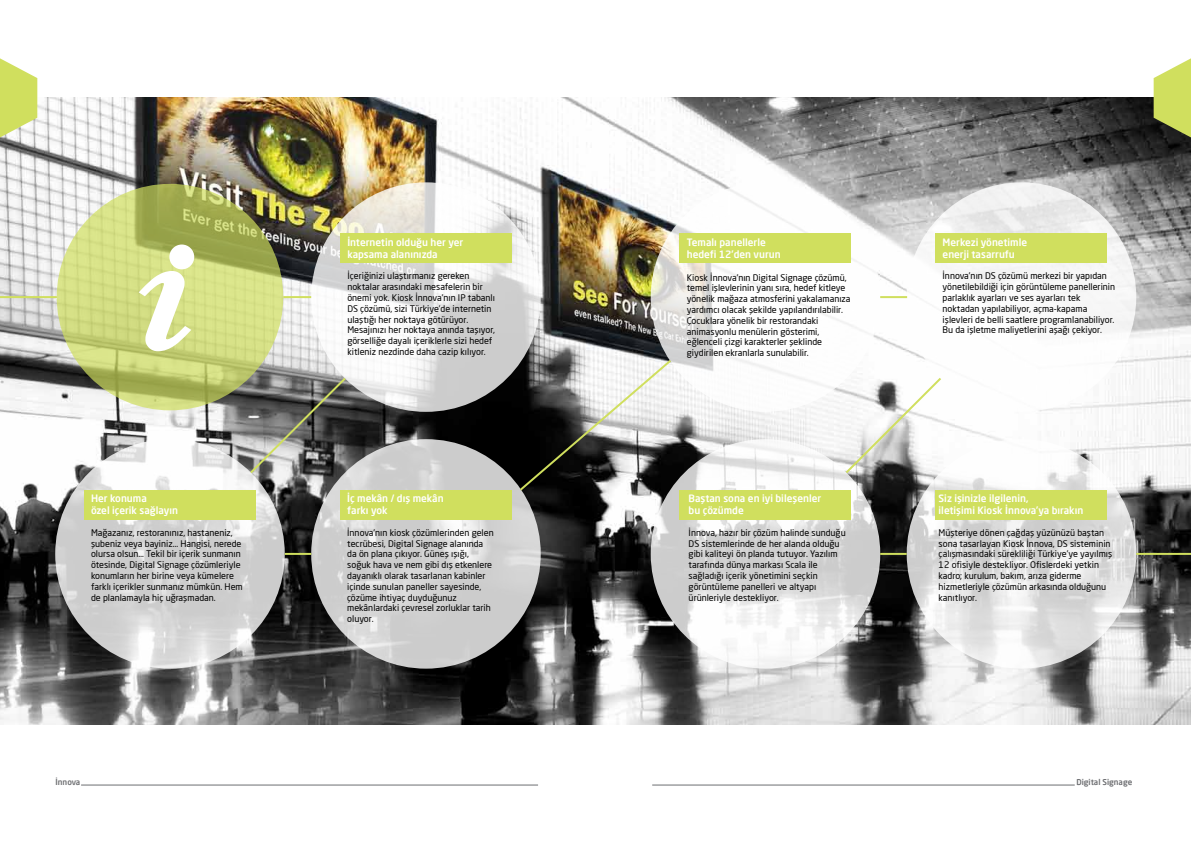
<style>
.page{position:relative;width:1191px;height:842px;background:#fff}
.page>*{position:absolute;margin:0;border:0;box-sizing:border-box;transform-origin:0 0}
.t1{font:500 10px/12px "Neo Sans Pro";color:#fff}
.t2{font:9px/10.8px "Neo Sans Pro";color:#000}
.t3{font:500 8px "Neo Sans Pro";color:#6d6e71}
</style>
<div class="page">
<img style="left:0;top:98px;width:1191px;height:626px">
<div style="left:908px;top:184px;width:226px;height:226px;background:#fff;border-radius:50%"></div>
<svg style="left:908px;top:441px;width:226px;height:226px"></svg>
<hr style="left:81px;top:785px;width:457px;height:1px;background:#6d6e71">
<svg style="left:57px;top:184px;width:226px;height:226px;background:#c2cc72"></svg>
<svg style="left:57px;top:441px;width:226px;height:226px;fill:#d0d1d0"></svg>
<svg style="left:652px;top:184px;width:226px;height:226px"></svg>
<svg style="left:652px;top:441px;width:226px;height:226px"></svg>
<svg style="left:313px;top:184px;width:226px;height:226px"></svg>
<svg style="left:313px;top:441px;width:226px;height:226px;background:#d2d2d1"></svg>
<svg style="left:248px;top:376px;width:100px;height:99px;background:#6f6f6c"></svg>
<svg style="left:843px;top:376px;width:100px;height:99px"></svg>
<svg style="left:518px;top:358px;width:155px;height:135px"></svg>
<hr style="left:283px;top:296px;width:28px;height:2px;background:#d0df5e">
<hr style="left:0;top:296px;width:56px;height:2px;background:#d0df5e">
<hr style="left:880px;top:296px;width:27px;height:2px;background:#d0df5e">
<hr style="left:285px;top:553px;width:26px;height:2px;background:#d0df5e">
<hr style="left:1136px;top:553px;width:55px;height:2px;background:#d0df5e">
<hr style="left:880px;top:553px;width:26px;height:2px;background:#d0df5e">
<hr style="left:652px;top:785px;width:422px;height:1px;background:#6d6e71">
<svg style="left:136px;top:268px;width:58px;height:86px"></svg>
<div style="left:171px;top:246px;width:21px;height:21px;background:#fff;border-radius:50%"></div>
<div style="left:169px;top:244px;width:25px;height:25px;border:4px solid #fff;border-radius:50%"></div>
<div style="left:340px;top:233px;width:172px;height:29px;background:#d0df5e"></div>
<div style="left:84px;top:490px;width:171px;height:29px;background:#d0df5e"></div>
<div style="left:340px;top:490px;width:172px;height:29px;background:#d0df5e"></div>
<div style="left:679px;top:490px;width:172px;height:29px;background:#d0df5e"></div>
<div style="left:935px;top:490px;width:172px;height:29px;background:#d0df5e"></div>
<div style="left:679px;top:233px;width:172px;height:29px;background:#d0df5e"></div>
<div style="left:935px;top:233px;width:172px;height:29px;background:#d0df5e"></div>
<svg style="left:0;top:58px;width:37px;height:79px"></svg>
<svg style="left:1153px;top:58px;width:38px;height:79px;background:#bfca6b"></svg>
<p class="t1" style="left:91px;top:492px;width:88px">Her konuma<br>özel içerik sağlayın</p>
<p class="t2" style="left:91px;top:527px;width:153px">Mağazanız, restoranınız, hastaneniz, şubeniz veya bayiniz… Hangisi, nerede olursa olsun… Tekil bir içerik sunmanın ötesinde, Digital Signage çözümleriyle konumların her birine veya kümelere farklı içerikler sunmanız mümkün. Hem de planlamayla hiç uğraşmadan.</p>
<p class="t3" style="left:56px;top:777px;width:26px">İnnova</p>
<p class="t1" style="left:347px;top:236px;width:117px">İnternetin olduğu her yer kapsama alanınızda</p>
<p class="t2" style="left:347px;top:271px;width:149px">İçeriğinizi ulaştırmanız gereken noktalar arasındaki mesafelerin bir önemi yok. Kiosk İnnova’nın IP tabanlı DS çözümü, sizi Türkiye’de internetin ulaştığı her noktaya götürüyor.<br>Mesajınızı her noktaya anında taşıyor, görselliğe dayalı içeriklerle sizi hedef kitleniz nezdinde daha cazip kılıyor.</p>
<p class="t1" style="left:347px;top:492px;width:98px">İç mekân / dış mekân farkı yok</p>
<p class="t2" style="left:347px;top:527px;width:148px">İnnova’nın kiosk çözümlerinden gelen tecrübesi, Digital Signage alanında da ön plana çıkıyor. Güneş ışığı, soğuk hava ve nem gibi dış etkenlere dayanıklı olarak tasarlanan kabinler içinde sunulan paneller sayesinde, çözüme ihtiyaç duyduğunuz mekânlardaki çevresel zorluklar tarih oluyor.</p>
<p class="t1" style="left:687px;top:236px;width:95px">Temalı panellerle hedefi 12’den vurun</p>
<p class="t2" style="left:687px;top:272px;width:165px">Kiosk İnnova’nın Digital Signage çözümü, temel işlevlerinin yanı sıra, hedef kitleye yönelik mağaza atmosferini yakalamanıza yardımcı olacak şekilde yapılandırılabilir.<br>Çocuklara yönelik bir restorandaki animasyonlu menülerin gösterimi, eğlenceli çizgi karakterler şeklinde giydirilen ekranlarla sunulabilir.</p>
<p class="t1" style="left:688px;top:492px;width:134px">Baştan sona en iyi bileşenler bu çözümde</p>
<p class="t2" style="left:688px;top:527px;width:158px">İnnova, hazır bir çözüm halinde sunduğu DS sistemlerinde de her alanda olduğu gibi kaliteyi ön planda tutuyor. Yazılım tarafında dünya markası Scala ile sağladığı içerik yönetimini seçkin görüntüleme panelleri ve altyapı ürünleriyle destekliyor.</p>
<p class="t1" style="left:942px;top:236px;width:86px">Merkezi yönetimle enerji tasarrufu</p>
<p class="t2" style="left:942px;top:271px;width:174px">İnnova’nın DS çözümü merkezi bir yapıdan yönetilebildiği için görüntüleme panellerinin parlaklık ayarları ve ses ayarları tek noktadan yapılabiliyor, açma-kapama işlevleri de belli saatlere programlanabiliyor.<br>Bu da işletme maliyetlerini aşağı çekiyor.</p>
<p class="t1" style="left:938px;top:492px;width:146px">Siz işinizle ilgilenin,<br>iletişimi Kiosk İnnova’ya bırakın</p>
<p class="t2" style="left:938px;top:527px;width:175px">Müşteriye dönen çağdaş yüzünüzü baştan sona tasarlayan Kiosk İnnova, DS sisteminin çalışmasındaki sürekliliği Türkiye’ye yayılmış 12 ofisiyle destekliyor. Ofislerdeki yetkin kadro; kurulum, bakım, arıza giderme hizmetleriyle çözümün arkasında olduğunu kanıtlıyor.</p>
<p class="t3" style="left:1076px;top:777px;width:57px">Digital Signage</p>
</div>
